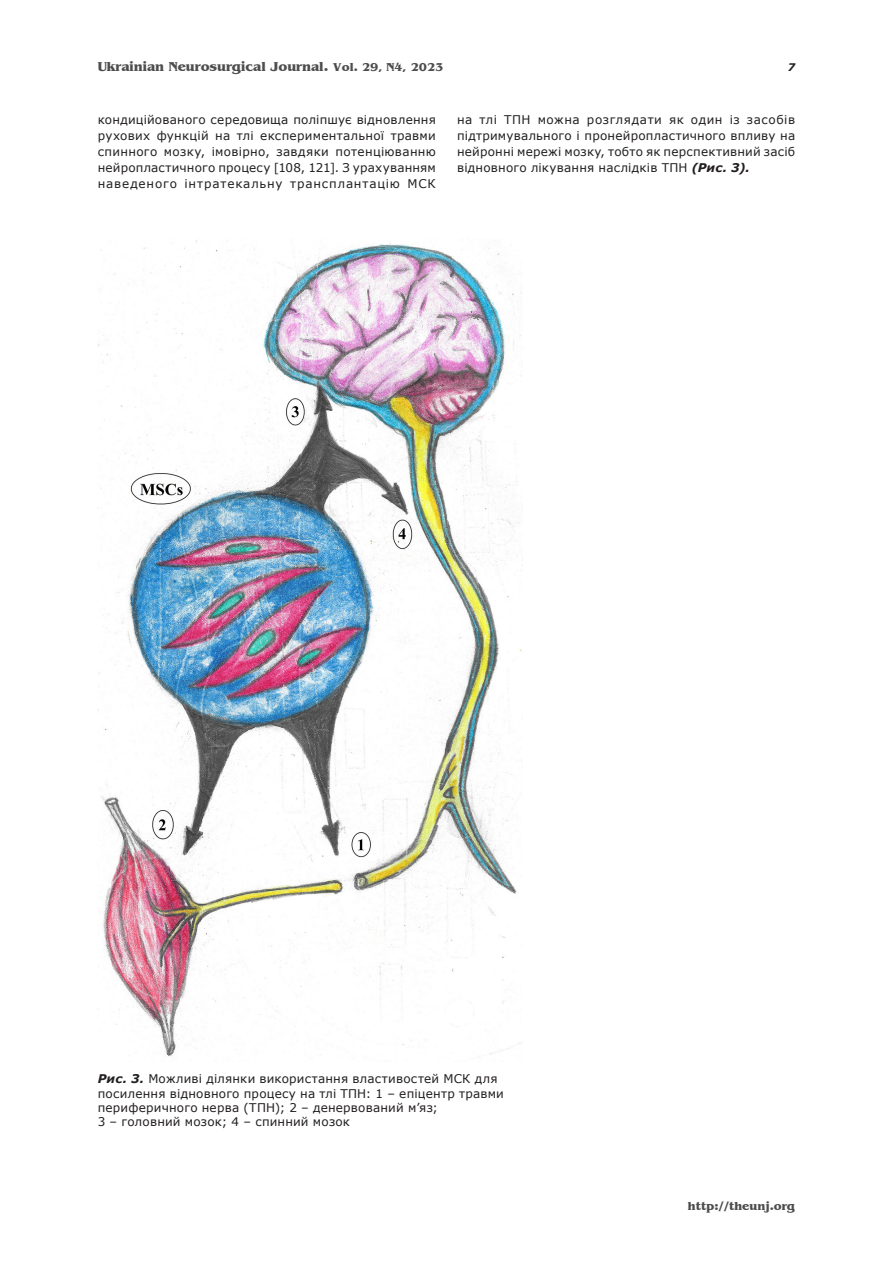
<style>
.page{position:relative;width:893px;height:1276px;background:#fff}
.page>*{position:absolute;margin:0;border:0;box-sizing:border-box;transform-origin:0 0}
.t1{font:700 13.5px "Benguiat";color:#4d4d4d}
._092_Body_ua{font:12px/15.9px "Verdana";letter-spacing:.03em;color:#231f20;text-align:justify}
._112_Ris_pidpys{font:12px/14.4px "Verdana";letter-spacing:.015em;color:#231f20}
.t2{font:700 12px "Benguiat";color:#4d4d4d}
.t3{font:italic 700 10.5px "Verdana";color:#231f20}
.s1{font-size:12px}
.s2{font-weight:700;font-style:italic}
</style>
<div class="page">
<img style="left:98px;top:240px;width:425px;height:818px">
<p class="t1" style="left:98px;top:59px;width:347px">Ukrainian Neurosurgical Journal. <span class="s1">Vol. 29, N4, 2023</span></p>
<p class="t3" style="left:788px;top:59px;width:9px">7</p>
<p class="_092_Body_ua" style="left:98px;top:112px;width:340px">кондиційованого середовища поліпшує відновлення рухових функцій на тлі експериментальної травми спинного мозку, імовірно, завдяки потенціюванню нейропластичного процесу [108, 121]. З урахуванням наведеного інтратекальну трансплантацію МСК</p>
<p class="_092_Body_ua" style="left:457px;top:112px;width:340px">на тлі ТПН можна розглядати як один із засобів підтримувального і пронейропластичного впливу на нейронні мережі мозку, тобто як перспективний засіб відновного лікування наслідків ТПН <span class="s2">(Рис. 3).</span></p>
<p class="_112_Ris_pidpys" style="left:98px;top:1071px;width:408px"><span class="s2">Рис. 3.</span> Можливі ділянки використання властивостей МСК для посилення відновного процесу на тлі ТПН: 1 – епіцентр травми периферичного нерва (ТПН); 2 – денервований м’яз;<br>3 – головний мозок; 4 – спинний мозок</p>
<p class="t2" style="left:688px;top:1199px;width:109px">http://theunj.org</p>
</div>
